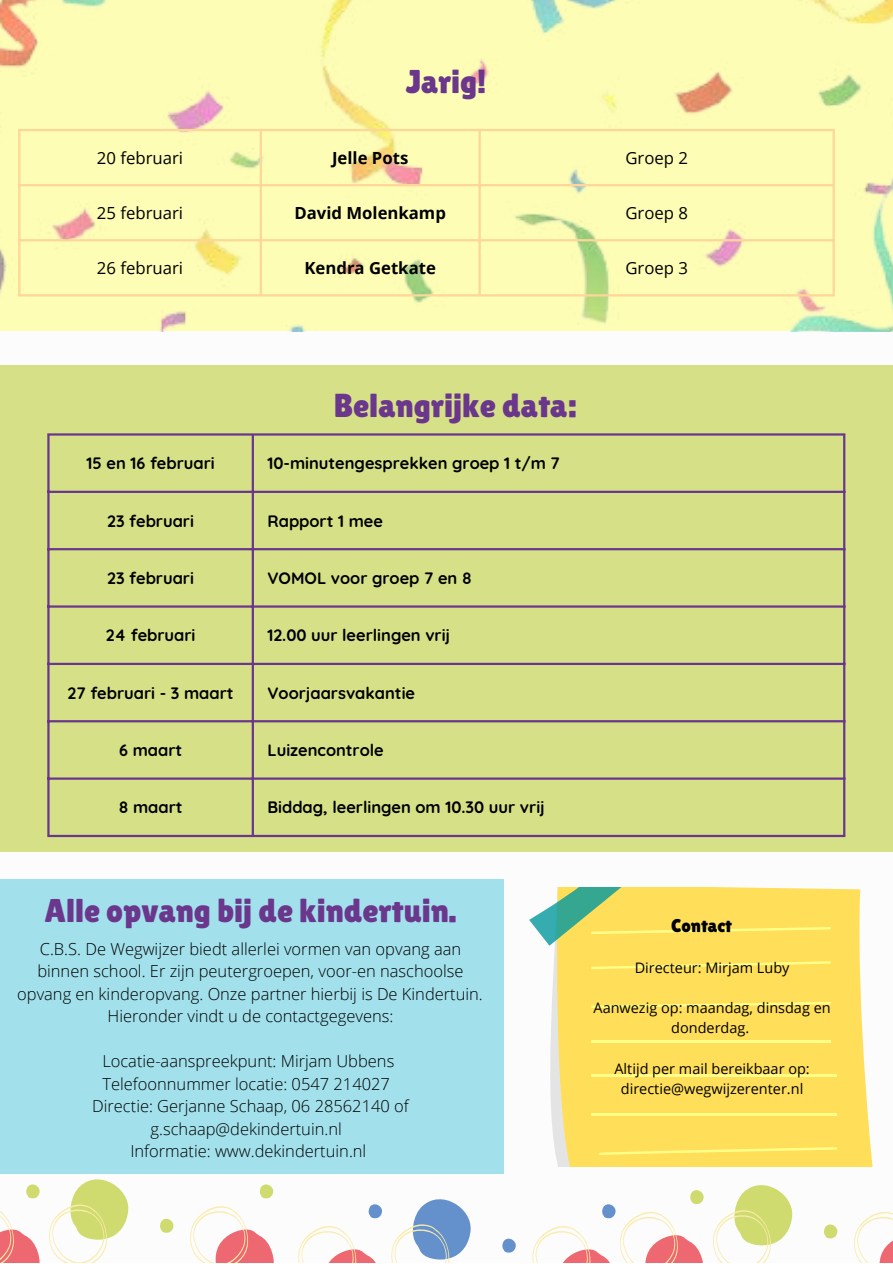
<style>
.page{position:relative;width:893px;height:1264px;background:#fff}
.page>*{position:absolute;margin:0;border:0;box-sizing:border-box;transform-origin:0 0}
.t1{font:33.15px "Lilita One";color:#6a378c}
.t2{font:33px "Lilita One";color:#6a378c}
.t3{font:18.45px "Lilita One";color:#000}
.t4{font:16.65px "Open Sans";color:#000}
.t5{font:700 16.65px "Open Sans";color:#000}
.t6{font:300 16.5px/22.5px "Open Sans";color:#000;text-align:center}
.t7{font:700 16.5px "Quicksand";color:#000}
.t8{font:14.4px/20.2px "Open Sans";color:#000;text-align:center}
</style>
<div class="page">
<svg style="left:854px;top:1211px;width:38px;height:51px"></svg>
<svg style="left:824px;top:1224px;width:13px;height:14px"></svg>
<svg style="left:713px;top:1185px;width:80px;height:77px"></svg>
<svg style="left:532px;top:1190px;width:172px;height:72px"></svg>
<svg style="left:502px;top:1238px;width:14px;height:14px"></svg>
<svg style="left:368px;top:1204px;width:14px;height:14px"></svg>
<svg style="left:391px;top:1199px;width:80px;height:63px"></svg>
<svg style="left:298px;top:1226px;width:77px;height:36px"></svg>
<svg style="left:259px;top:1184px;width:14px;height:14px"></svg>
<svg style="left:190px;top:1206px;width:84px;height:56px"></svg>
<svg style="left:160px;top:1218px;width:14px;height:15px"></svg>
<svg style="left:0;top:1179px;width:129px;height:83px"></svg>
<div style="left:0;top:365px;width:892px;height:487px;background:#d6e187"></div>
<hr style="left:47px;top:435px;width:3px;height:399px;background:#6a378c">
<hr style="left:252px;top:435px;width:2px;height:399px;background:#6a378c">
<hr style="left:843px;top:435px;width:2px;height:399px;background:#6a378c">
<hr style="left:47px;top:433px;width:798px;height:2px;background:#6a378c">
<hr style="left:47px;top:490px;width:798px;height:3px;background:#6a378c">
<hr style="left:47px;top:548px;width:798px;height:2px;background:#6a378c">
<hr style="left:47px;top:605px;width:798px;height:2px;background:#6a378c">
<hr style="left:47px;top:662px;width:798px;height:3px;background:#6a378c">
<hr style="left:47px;top:720px;width:798px;height:2px;background:#6a378c">
<hr style="left:47px;top:777px;width:798px;height:2px;background:#6a378c">
<hr style="left:47px;top:834px;width:798px;height:3px;background:#6a378c">
<div style="left:0;top:879px;width:503px;height:295px;background:#a2e0eb"></div>
<svg style="left:551px;top:888px;width:322px;height:278px;fill:#ffde59"></svg>
<svg style="left:529px;top:887px;width:301px;height:58px"></svg>
<svg style="left:591px;top:961px;width:239px;height:8px"></svg>
<svg style="left:591px;top:1001px;width:239px;height:7px"></svg>
<hr style="left:591px;top:1039px;width:239px;height:3px;background:#ffff87">
<hr style="left:591px;top:1074px;width:246px;height:2px;background:#ffff87">
<hr style="left:591px;top:1112px;width:246px;height:3px;background:#ffff87">
<svg style="left:599px;top:1147px;width:237px;height:8px"></svg>
<img style="left:0;top:0;width:892px;height:331px">
<hr style="left:18px;top:131px;width:2px;height:163px;background:#ffd699">
<hr style="left:260px;top:131px;width:2px;height:163px;background:#ffd699">
<hr style="left:478px;top:131px;width:2px;height:163px;background:#ffd699">
<hr style="left:832px;top:131px;width:2px;height:163px;background:#ffd699">
<hr style="left:18px;top:129px;width:816px;height:2px;background:#ffd699">
<hr style="left:18px;top:184px;width:816px;height:2px;background:#ffd699">
<hr style="left:18px;top:239px;width:816px;height:2px;background:#ffd699">
<hr style="left:18px;top:294px;width:816px;height:2px;background:#ffd699">
<h2 class="t2" style="left:406px;top:63px;width:82px">Jarig!</h2>
<p class="t4" style="left:97px;top:146px;width:88px">20 februari</p>
<p class="t5" style="left:332px;top:146px;width:78px">Jelle Pots</p>
<p class="t4" style="left:625px;top:146px;width:64px">Groep 2</p>
<p class="t4" style="left:97px;top:201px;width:88px">25 februari</p>
<p class="t5" style="left:294px;top:201px;width:153px">David Molenkamp</p>
<p class="t4" style="left:625px;top:201px;width:64px">Groep 8</p>
<p class="t4" style="left:97px;top:256px;width:88px">26 februari</p>
<p class="t5" style="left:304px;top:256px;width:133px">Kendra Getkate</p>
<p class="t4" style="left:625px;top:256px;width:64px">Groep 3</p>
<h1 class="t1" style="left:333px;top:386px;width:245px">Belangrijke data:</h1>
<p class="t7" style="left:86px;top:453px;width:130px">15 en 16 februari</p>
<p class="t7" style="left:267px;top:453px;width:294px">10-minutengesprekken groep 1 t/m 7</p>
<p class="t7" style="left:107px;top:510px;width:88px">23 februari</p>
<p class="t7" style="left:267px;top:510px;width:117px">Rapport 1 mee</p>
<p class="t7" style="left:107px;top:567px;width:88px">23 februari</p>
<p class="t7" style="left:267px;top:567px;width:206px">VOMOL voor groep 7 en 8</p>
<p class="t7" style="left:106px;top:625px;width:91px">24 februari</p>
<p class="t7" style="left:267px;top:625px;width:184px">12.00 uur leerlingen vrij</p>
<p class="t7" style="left:68px;top:682px;width:167px">27 februari - 3 maart</p>
<p class="t7" style="left:267px;top:682px;width:149px">Voorjaarsvakantie</p>
<p class="t7" style="left:119px;top:739px;width:65px">6 maart</p>
<p class="t7" style="left:267px;top:739px;width:118px">Luizencontrole</p>
<p class="t7" style="left:119px;top:797px;width:65px">8 maart</p>
<p class="t7" style="left:267px;top:797px;width:279px">Biddag, leerlingen om 10.30 uur vrij</p>
<h2 class="t2" style="left:45px;top:891px;width:413px">Alle opvang bij de kindertuin.</h2>
<p class="t6" style="left:17px;top:937px;width:467px">C.B.S. De Wegwijzer biedt allerlei vormen van opvang aan binnen school. Er zijn peutergroepen, voor-en naschoolse opvang en kinderopvang. Onze partner hierbij is De Kindertuin.<br>Hieronder vindt u de contactgegevens:</p>
<p class="t6" style="left:92px;top:1049px;width:318px">Locatie-aanspreekpunt: Mirjam Ubbens Telefoonnummer locatie: 0547 214027<br>Directie: Gerjanne Schaap, 06 28562140 of g.schaap@dekindertuin.nl<br>Informatie: www.dekindertuin.nl</p>
<p class="t3" style="left:671px;top:915px;width:62px">Contact</p>
<p class="t8" style="left:634px;top:957px;width:156px">Directeur: Mirjam Luby</p>
<p class="t8" style="left:593px;top:997px;width:239px">Aanwezig op: maandag, dinsdag en donderdag.</p>
<p class="t8" style="left:614px;top:1058px;width:197px">Altijd per mail bereikbaar op: directie@wegwijzerenter.nl</p>
</div>
